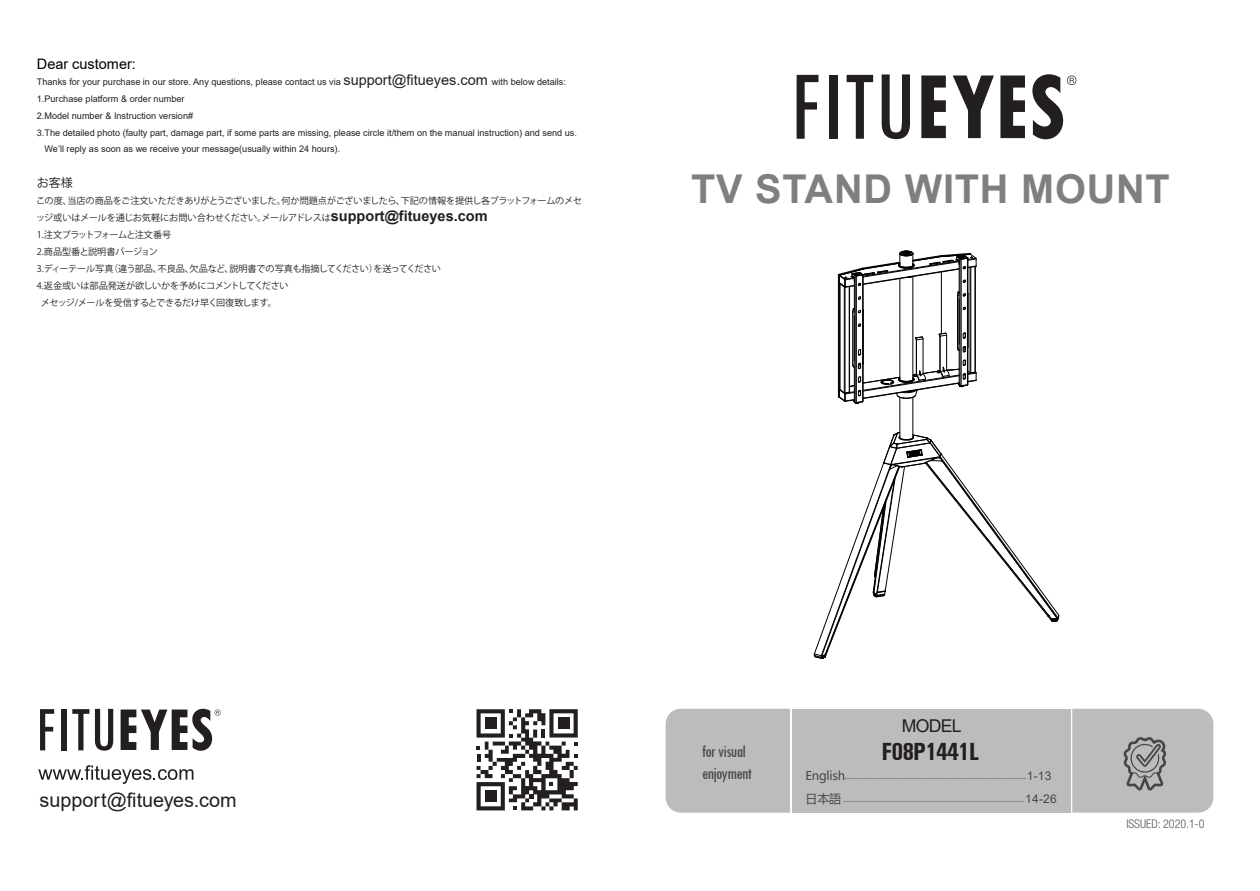
<style>
.page{position:relative;width:1260px;height:891px;background:#fff}
.page>*{position:absolute;margin:0;border:0;box-sizing:border-box;transform-origin:0 0}
.t1{font:700 39.6px "Arial";letter-spacing:.02em;color:#7f7f7f}
.t2{font:700 condensed 24.9px "Univers";letter-spacing:-.04em;color:#231f1e}
.t3{font:19.8px "Arial";color:#231f1e}
.t4{font:condensed 17.7px/21.3px "Tw Cen";letter-spacing:-.04em;color:#474747}
.t5{font:17.7px "Arial";letter-spacing:-.04em;color:#231f1e}
.t6{font:14.4px "Arial";color:#000}
.t7{font:300 condensed 12px "Helvetica Neue LT Pro";color:#565656}
.t8{font:12px "Koz Go Pr 6 N";color:#231f1e}
.t9{font:9px "Arial";color:#231f1e}
.t10{font:9px "Koz Go Pr 6 N";letter-spacing:-.03em;color:#231f1e}
.t11{font:9px "Koz Go Pr 6 N";letter-spacing:-.065em;color:#231f1e}
.t12{font:9px "Koz Go Pr 6 N";letter-spacing:-.005em;color:#231f1e}
.t13{font:6px "Arial";color:#474747}
.s1{font-size:14.4px}
.s2{font-family:"Arial";font-weight:700;font-size:14.4px}
.s3{font-family:"Microsoft Ya Hei";font-size:12px}
.s4{font-size:12px}
</style>
<div class="page">
<div style="left:666px;top:709px;width:124px;height:104px;background:#bcbcbc"></div>
<div style="left:792px;top:709px;width:279px;height:104px;background:#bcbcbc"></div>
<svg style="left:797px;top:75px;width:21px;height:64px"></svg>
<div style="left:829px;top:75px;width:8px;height:64px;background:#231f1e"></div>
<svg style="left:847px;top:75px;width:26px;height:64px"></svg>
<svg style="left:882px;top:74px;width:28px;height:65px"></svg>
<svg style="left:921px;top:75px;width:25px;height:63px"></svg>
<svg style="left:953px;top:76px;width:41px;height:62px"></svg>
<svg style="left:1000px;top:75px;width:25px;height:63px"></svg>
<svg style="left:1032px;top:74px;width:44px;height:65px"></svg>
<svg style="left:40px;top:709px;width:14px;height:41px"></svg>
<div style="left:61px;top:709px;width:5px;height:41px;background:#231f1e"></div>
<svg style="left:72px;top:709px;width:17px;height:41px"></svg>
<svg style="left:95px;top:709px;width:18px;height:42px"></svg>
<svg style="left:121px;top:709px;width:100px;height:42px"></svg>
<svg style="left:38px;top:765px;width:155px;height:19px"></svg>
<svg style="left:477px;top:709px;width:101px;height:101px"></svg>
<div style="left:485px;top:717px;width:12px;height:12px;background:#231f1e"></div>
<div style="left:558px;top:717px;width:11px;height:12px;background:#231f1e"></div>
<div style="left:485px;top:790px;width:12px;height:12px;background:#231f1e"></div>
<svg style="left:1072px;top:709px;width:141px;height:104px;background:#b6b6b6"></svg>
<hr style="left:899px;top:397px;width:1px;height:41px;background:#000">
<hr style="left:912px;top:397px;width:1px;height:41px;background:#000">
<svg style="left:838px;top:251px;width:139px;height:153px"></svg>
<svg style="left:814px;top:432px;width:245px;height:227px"></svg>
<h3 class="t6" style="left:37px;top:54px;width:101px">Dear customer:</h3>
<p class="t9" style="left:37px;top:76px;width:531px">Thanks for your purchase in our store. Any questions, please contact us via <span class="s1">support@fitueyes.com</span> with below details:</p>
<p class="t9" style="left:37px;top:93px;width:149px">1.Purchase platform &amp; order number</p>
<p class="t9" style="left:37px;top:109px;width:158px">2.Model number &amp; Instruction version#</p>
<p class="t9" style="left:37px;top:126px;width:542px">3.The detailed photo (faulty part, damage part, if some parts are missing, please circle it/them on the manual instruction) and send us.</p>
<p class="t9" style="left:44px;top:143px;width:297px">We’ll reply as soon as we receive your message(usually within 24 hours).</p>
<h3 class="t8" style="left:37px;top:176px;width:37px">お客様</h3>
<p class="t10" style="left:36px;top:196px;width:547px">この度、当店の商品をご注文いただきありがとうございました。何か問題点がございましたら、下記の情報を提供し各プラットフォームのメセ</p>
<p class="t10" style="left:36px;top:213px;width:453px">ッジ或いはメールを通じお気軽にお問い合わせください。メールアドレスは<span class="s2">support@fitueyes.com</span></p>
<p class="t11" style="left:37px;top:230px;width:136px">1.注文プラットフォームと注文番号</p>
<p class="t12" style="left:37px;top:247px;width:122px">2.商品型番と説明書バージョン</p>
<p class="t10" style="left:37px;top:264px;width:406px">3.ディーテール写真（違う部品、不良品、欠品など、説明書での写真も指摘してください）を送ってください</p>
<p class="t10" style="left:37px;top:281px;width:253px">4.返金或いは部品発送が欲しいかを予めにコメントしてください</p>
<p class="t10" style="left:41px;top:298px;width:238px">メセッジ/メールを受信するとできるだけ早く回復致します。</p>
<h1 class="t1" style="left:691px;top:161px;width:480px">TV STAND WITH MOUNT</h1>
<h3 class="t3" style="left:39px;top:786px;width:199px">support@fitueyes.com</h3>
<h3 class="t4" style="left:702px;top:741px;width:51px">for visual enjoyment</h3>
<h3 class="t5" style="left:902px;top:714px;width:61px">MODEL</h3>
<h2 class="t2" style="left:881px;top:737px;width:100px">F08P1441L</h2>
<p class="t13" style="left:806px;top:774px;width:247px"><span class="s3">English</span>----------------------------------------------------------------------<span class="s4">1-13</span></p>
<p class="t13" style="left:806px;top:796px;width:253px"><span class="s3">日本語</span> ----------------------------------------------------------------------<span class="s4">14-26</span></p>
<h3 class="t7" style="left:1126px;top:817px;width:80px">ISSUED: 2020.1-0</h3>
</div>
